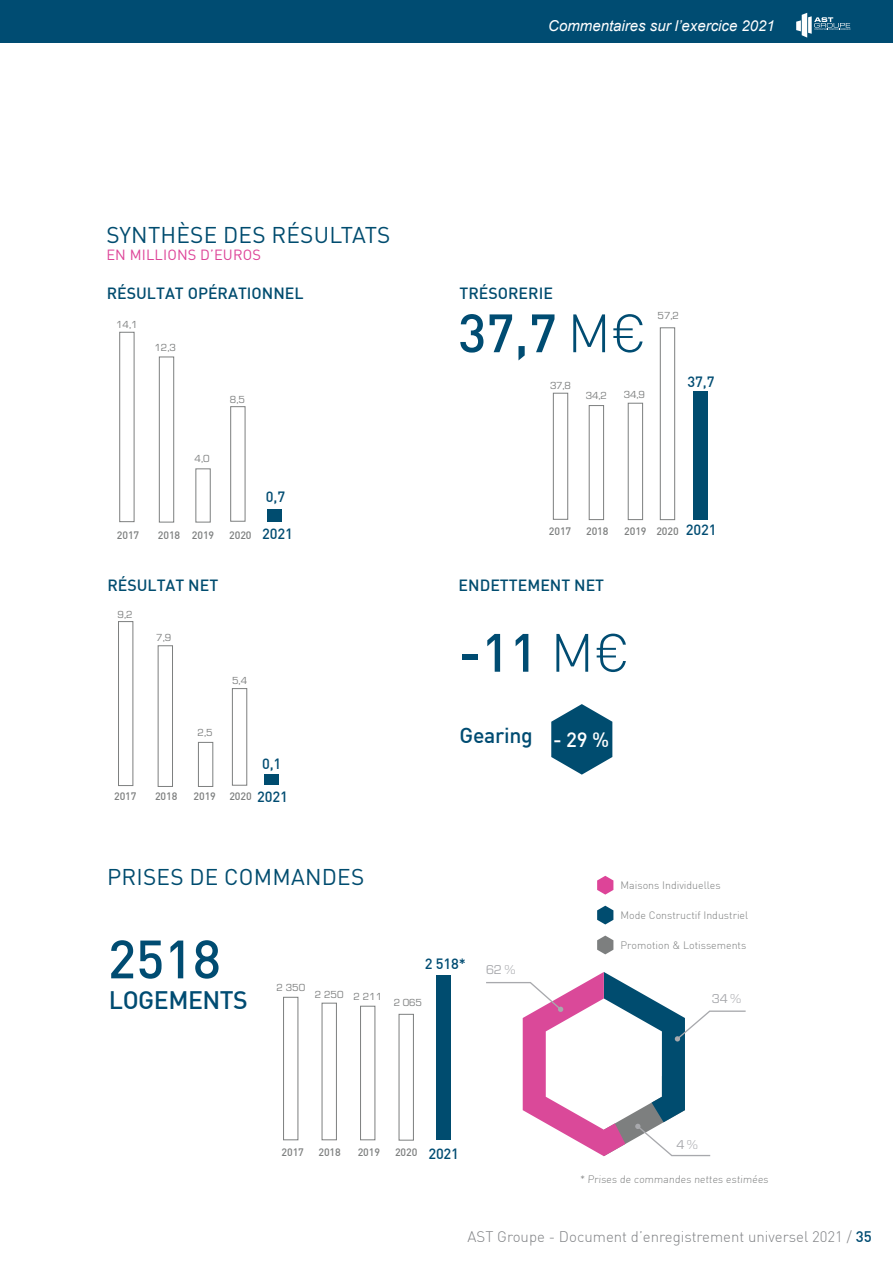
<style>
.page{position:relative;width:893px;height:1263px;background:#fff}
.page>*{position:absolute;margin:0;border:0;box-sizing:border-box;transform-origin:0 0}
.t1{font:500 53.1px "DIN Pro";color:#004c72}
.t2{font:500 24.75px "DIN Pro";letter-spacing:-.02em;color:#004c72}
.t3{font:22.5px "DIN Pro";letter-spacing:.01em;color:#004c6f}
.t4{font:500 21.3px "DIN Pro";letter-spacing:-.015em;color:#004c72}
.t5{font:500 20.4px "DIN Pro";color:#fff}
.t6{font:500 15.9px "DIN Pro";color:#004c6f}
.t7{font:300 15px "DIN Pro";color:#808285}
.t8{font:italic 15px "Arial";color:#fff}
.t9{font:14.55px "DIN Pro";letter-spacing:.01em;color:#dd4498}
.t10{font:500 14.55px "DIN Pro";color:#004c72}
.t11{font:13.2px "Eurostile";color:#a8a9ad}
.t12{font:300 10.65px "DIN Pro";color:#7d7f7f}
.t13{font:500 10.65px "DIN Pro";letter-spacing:-.01em;color:#7d7f7f}
.t14{font:10.65px "Eurostile";color:#7d7f7f}
.s1{font-weight:300}
.s2{font-size:14.55px;color:#004c72}
.s3{font-weight:500;color:#004c72}
</style>
<div class="page">
<div style="left:0;top:0;width:893px;height:43px;background:#004c72"></div>
<svg style="left:796px;top:13px;width:54px;height:25px"></svg>
<div style="left:553px;top:393px;width:15px;height:127px;border:1px solid #7d7f7f"></div>
<div style="left:118px;top:621px;width:15px;height:165px;border:1px solid #7d7f7f"></div>
<div style="left:589px;top:405px;width:15px;height:115px;border:1px solid #7d7f7f"></div>
<div style="left:628px;top:403px;width:15px;height:117px;border:1px solid #7d7f7f"></div>
<div style="left:660px;top:327px;width:15px;height:193px;border:1px solid #7d7f7f"></div>
<div style="left:693px;top:391px;width:14px;height:129px;background:#004c6f"></div>
<div style="left:119px;top:332px;width:15px;height:190px;border:1px solid #7d7f7f"></div>
<div style="left:322px;top:1003px;width:15px;height:137px;border:1px solid #7d7f7f"></div>
<div style="left:360px;top:1006px;width:15px;height:134px;border:1px solid #7d7f7f"></div>
<div style="left:283px;top:997px;width:15px;height:143px;border:1px solid #7d7f7f"></div>
<div style="left:399px;top:1014px;width:15px;height:126px;border:1px solid #7d7f7f"></div>
<div style="left:436px;top:975px;width:15px;height:165px;background:#004c6f"></div>
<div style="left:159px;top:357px;width:15px;height:165px;border:1px solid #7d7f7f"></div>
<div style="left:196px;top:468px;width:15px;height:54px;border:1px solid #7d7f7f"></div>
<div style="left:230px;top:406px;width:15px;height:116px;border:1px solid #7d7f7f"></div>
<div style="left:268px;top:509px;width:14px;height:12px;background:#004c6f"></div>
<div style="left:158px;top:645px;width:15px;height:142px;border:1px solid #7d7f7f"></div>
<div style="left:198px;top:742px;width:15px;height:45px;border:1px solid #7d7f7f"></div>
<div style="left:232px;top:688px;width:15px;height:97px;border:1px solid #7d7f7f"></div>
<div style="left:264px;top:775px;width:15px;height:10px;background:#004c6f"></div>
<svg style="left:486px;top:972px;width:260px;height:185px"></svg>
<svg style="left:597px;top:876px;width:16px;height:18px"></svg>
<svg style="left:597px;top:906px;width:16px;height:18px"></svg>
<svg style="left:597px;top:935px;width:16px;height:19px"></svg>
<svg style="left:551px;top:704px;width:61px;height:71px"></svg>
<h3 class="t8" style="left:548px;top:16px;width:228px">Commentaires sur l’exercice 2021</h3>
<h3 class="t3" style="left:106px;top:220px;width:286px">SYNTHÈSE DES RÉSULTATS</h3>
<h3 class="t9" style="left:106px;top:245px;width:156px">EN MILLIONS D’EUROS</h3>
<h3 class="t6" style="left:107px;top:283px;width:198px">RÉSULTAT OPÉRATIONNEL</h3>
<p class="t14" style="left:116px;top:317px;width:23px">14,1</p>
<p class="t14" style="left:154px;top:340px;width:23px">12,3</p>
<p class="t14" style="left:195px;top:452px;width:17px">4,0</p>
<p class="t14" style="left:230px;top:393px;width:17px">8,5</p>
<h3 class="t10" style="left:266px;top:487px;width:21px">0,7</h3>
<h3 class="t6" style="left:460px;top:283px;width:95px">TRÉSORERIE</h3>
<h1 class="t1" style="left:458px;top:299px;width:190px">37,7 <span class="s1">M€</span></h1>
<p class="t14" style="left:550px;top:378px;width:23px">37,8</p>
<p class="t14" style="left:586px;top:388px;width:23px">34,2</p>
<p class="t14" style="left:624px;top:387px;width:23px">34,9</p>
<p class="t14" style="left:658px;top:308px;width:23px">57,2</p>
<h3 class="t10" style="left:688px;top:372px;width:28px">37,7</h3>
<p class="t13" style="left:117px;top:528px;width:24px">2017</p>
<p class="t13" style="left:158px;top:528px;width:58px">2018 2019</p>
<p class="t13" style="left:229px;top:528px;width:65px">2020 <span class="s2">2021</span></p>
<p class="t13" style="left:586px;top:524px;width:24px">2018</p>
<p class="t13" style="left:624px;top:524px;width:94px">2019 2020 <span class="s2">2021</span></p>
<p class="t13" style="left:549px;top:524px;width:24px">2017</p>
<h3 class="t6" style="left:107px;top:575px;width:112px">RÉSULTAT NET</h3>
<h3 class="t6" style="left:459px;top:575px;width:147px">ENDETTEMENT NET</h3>
<p class="t14" style="left:118px;top:607px;width:17px">9,2</p>
<p class="t13" style="left:114px;top:789px;width:24px">2017</p>
<p class="t14" style="left:156px;top:630px;width:17px">7,9</p>
<p class="t14" style="left:198px;top:725px;width:17px">2,5</p>
<p class="t14" style="left:232px;top:673px;width:17px">5,4</p>
<h3 class="t10" style="left:262px;top:755px;width:21px">0,1</h3>
<p class="t13" style="left:155px;top:789px;width:24px">2018</p>
<p class="t13" style="left:194px;top:789px;width:24px">2019</p>
<p class="t13" style="left:229px;top:789px;width:60px">2020 <span class="s2">2021</span></p>
<h1 class="t1" style="left:459px;top:618px;width:173px">-11 <span class="s1">M€</span></h1>
<h3 class="t4" style="left:460px;top:721px;width:75px">Gearing</h3>
<h3 class="t5" style="left:553px;top:726px;width:58px">- 29 %</h3>
<h3 class="t3" style="left:107px;top:862px;width:259px">PRISES DE COMMANDES</h3>
<h1 class="t1" style="left:108px;top:925px;width:115px">2518</h1>
<h2 class="t2" style="left:109px;top:984px;width:140px">LOGEMENTS</h2>
<p class="t14" style="left:277px;top:980px;width:30px">2 350</p>
<p class="t14" style="left:315px;top:987px;width:30px">2 250</p>
<p class="t14" style="left:354px;top:989px;width:30px">2 211</p>
<h3 class="t10" style="left:425px;top:955px;width:42px">2 518*</h3>
<p class="t14" style="left:394px;top:995px;width:30px">2 065</p>
<p class="t11" style="left:486px;top:960px;width:31px">62 %</p>
<p class="t12" style="left:621px;top:879px;width:102px">Maisons Individuelles</p>
<p class="t12" style="left:621px;top:909px;width:129px">Mode Constructif Industriel</p>
<p class="t12" style="left:621px;top:938px;width:127px">Promotion &amp; Lotissements</p>
<p class="t11" style="left:712px;top:990px;width:31px">34 %</p>
<p class="t13" style="left:282px;top:1145px;width:24px">2017</p>
<p class="t13" style="left:318px;top:1145px;width:24px">2018</p>
<p class="t13" style="left:358px;top:1145px;width:24px">2019</p>
<p class="t13" style="left:395px;top:1145px;width:65px">2020 <span class="s2">2021</span></p>
<p class="t11" style="left:676px;top:1135px;width:23px">4 %</p>
<p class="t12" style="left:580px;top:1172px;width:191px">* Prises de commandes nettes estimées</p>
<h3 class="t7" style="left:467px;top:1227px;width:406px">AST Groupe - Document d’enregistrement universel 2021 / <span class="s3">35</span></h3>
</div>
